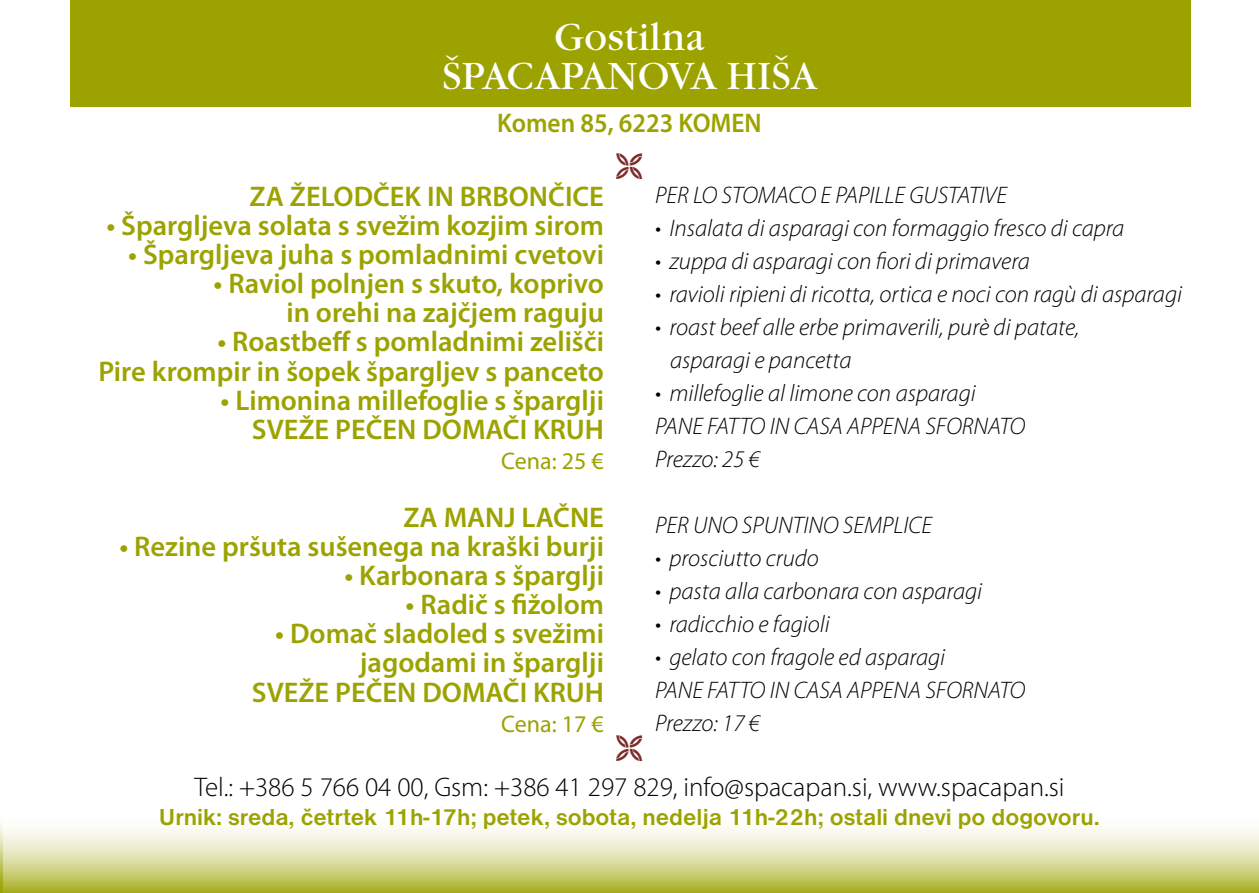
<style>
.page{position:relative;width:1259px;height:893px;background:#fff}
.page>*{position:absolute;margin:0;border:0;box-sizing:border-box;transform-origin:0 0}
.t1{font:39px/39px "Garamond Itc TEE";color:#fff;text-align:center}
.t2{font:600 28.5px/29.1px "Myriad Pro";color:#9ca300;text-align:right}
.t3{font:300 27px "Myriad Pro";color:#000}
.t4{font:600 27px "Myriad Pro";color:#9ca300;scale:.94 1}
.t5{font:italic 300 24px/33px "Myriad Pro";color:#000}
.t6{font:700 24px "Nimbus San DEE";color:#9ca300}
.t7{font:24px "Myriad Pro";color:#9ca300}
</style>
<div class="page">
<svg style="left:0;top:824px;width:1259px;height:69px;background:#dadca1"></svg>
<div style="left:70px;top:0;width:1121px;height:106px;background:#9ca300"></div>
<h1 class="t1" style="left:442px;top:18px;width:376px">Gostilna<br>ŠPACAPANOVA HIŠA</h1>
<p class="t4" style="left:497px;top:108px;width:283px">Komen 85, 6223 KOMEN</p>
<p class="t2" style="left:250px;top:182px;width:356px">ZA ŽELODČEK IN BRBONČICE</p>
<p class="t2" style="left:106px;top:211px;width:499px">• Špargljeva solata s svežim kozjim sirom</p>
<p class="t2" style="left:128px;top:240px;width:477px">• Špargljeva juha s pomladnimi cvetovi</p>
<p class="t2" style="left:213px;top:270px;width:392px">• Raviol polnjen s skuto, koprivo in orehi na zajčjem raguju</p>
<p class="t2" style="left:98px;top:328px;width:507px">• Roastbeff s pomladnimi zelišči<br>Pire krompir in šopek špargljev s panceto</p>
<p class="t2" style="left:220px;top:386px;width:385px">• Limonina millefoglie s šparglji<br>SVEŽE PEČEN DOMAČI KRUH</p>
<p class="t7" style="left:501px;top:446px;width:104px">Cena: 25 €</p>
<p class="t2" style="left:403px;top:503px;width:202px">ZA MANJ LAČNE</p>
<p class="t2" style="left:119px;top:532px;width:486px">• Rezine pršuta sušenega na kraški burji</p>
<p class="t2" style="left:344px;top:561px;width:261px">• Karbonara s šparglji</p>
<p class="t2" style="left:405px;top:591px;width:200px">• Radič s fižolom</p>
<p class="t2" style="left:252px;top:620px;width:353px">• Domač sladoled s svežimi jagodami in šparglji<br>SVEŽE PEČEN DOMAČI KRUH</p>
<p class="t7" style="left:501px;top:709px;width:104px">Cena: 17 €</p>
<p class="t5" style="left:655px;top:178px;width:353px">PER LO STOMACO E PAPILLE GUSTATIVE</p>
<p class="t5" style="left:655px;top:211px;width:471px">• Insalata di asparagi con formaggio fresco di capra</p>
<p class="t5" style="left:655px;top:244px;width:376px">• zuppa di asparagi con fiori di primavera</p>
<p class="t5" style="left:655px;top:277px;width:528px">• ravioli ripieni di ricotta, ortica e noci con ragù di asparagi</p>
<p class="t5" style="left:670px;top:310px;width:411px;text-indent:-15px">• roast beef alle erbe primaverili, purè di patate, asparagi e pancetta</p>
<p class="t5" style="left:655px;top:376px;width:372px">• millefoglie al limone con asparagi<br>PANE FATTO IN CASA APPENA SFORNATO<br>Prezzo: 25 €</p>
<p class="t5" style="left:655px;top:508px;width:278px">PER UNO SPUNTINO SEMPLICE</p>
<p class="t5" style="left:655px;top:541px;width:165px">• prosciutto crudo</p>
<p class="t5" style="left:655px;top:574px;width:328px">• pasta alla carbonara con asparagi</p>
<p class="t5" style="left:655px;top:607px;width:176px">• radicchio e fagioli</p>
<p class="t5" style="left:655px;top:640px;width:372px">• gelato con fragole ed asparagi<br>PANE FATTO IN CASA APPENA SFORNATO<br>Prezzo: 17 €</p>
<p class="t3" style="left:194px;top:771px;width:871px">Tel.: +386 5 766 04 00, Gsm: +386 41 297 829, info@spacapan.si, www.spacapan.si</p>
<p class="t6" style="left:159px;top:803px;width:942px">Urnik: sreda, četrtek 11h-17h; petek, sobota, nedelja 11h-22h; ostali dnevi po dogovoru.</p>
</div>
